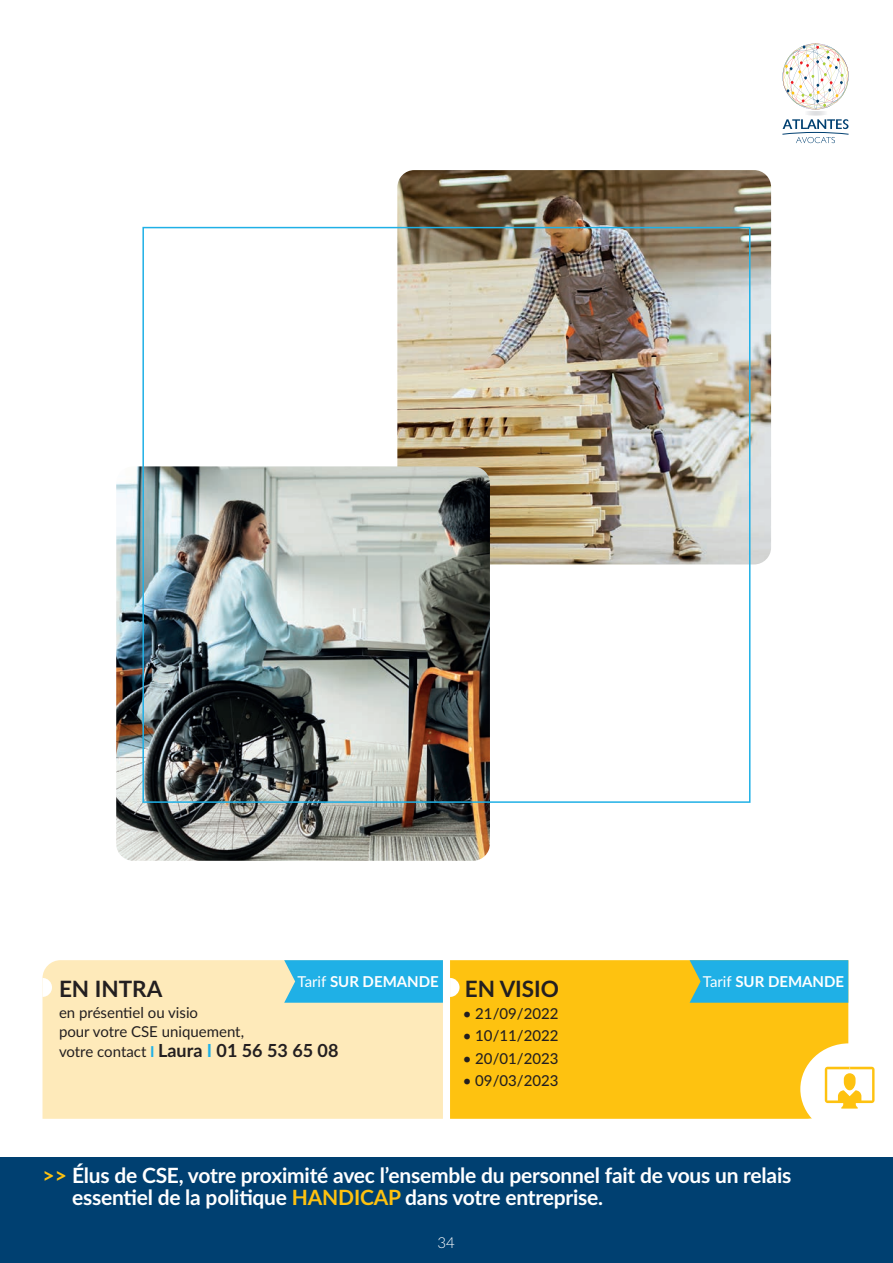
<style>
.page{position:relative;width:893px;height:1263px;background:#fff}
.page>*{position:absolute;margin:0;border:0;box-sizing:border-box;transform-origin:0 0}
.t1{font:700 22.5px "Lato";color:#231f20}
.t2{font:700 21px/22.5px "Lato";letter-spacing:-.01em;color:#fff}
.t3{font:700 18px "Lato";color:#231f20}
.t4{font:500 15px "Lato";color:#231f20}
.t5{font:15px/19.5px "Lato";color:#231f20}
.t6{font:700 15px "Lato";color:#fff}
.t7{font:300 15px "Lato";color:#fff}
.s1{font-weight:400}
.s2{font-weight:400;font-size:15px}
.s3{font-size:15px;color:#1fb0e6}
.s4{color:#1fb0e6}
.s5{color:#fec210}
</style>
<div class="page">
<div style="left:0;top:1157px;width:893px;height:106px;background:#004071"></div>
<svg style="left:782px;top:43px;width:67px;height:100px"></svg>
<div style="left:450px;top:960px;width:398px;height:159px;background:#fec210"></div>
<svg style="left:450px;top:978px;width:10px;height:19px"></svg>
<svg style="left:800px;top:1043px;width:75px;height:76px"></svg>
<img style="left:397px;top:170px;width:374px;height:394px">
<img style="left:116px;top:466px;width:374px;height:395px">
<div style="left:142px;top:227px;width:608px;height:576px;border:2px solid #1fb0e6"></div>
<div style="left:43px;top:960px;width:400px;height:159px;background:#feeaba"></div>
<svg style="left:43px;top:978px;width:9px;height:19px"></svg>
<svg style="left:284px;top:960px;width:159px;height:43px;background:#29b2e3"></svg>
<svg style="left:690px;top:960px;width:158px;height:43px;background:#28b0dd"></svg>
<p class="t6" style="left:297px;top:971px;width:143px"><span class="s1">Tarif</span> SUR DEMANDE</p>
<p class="t6" style="left:703px;top:971px;width:143px"><span class="s1">Tarif</span> SUR DEMANDE</p>
<p class="t1" style="left:465px;top:972px;width:96px">EN VISIO</p>
<p class="t4" style="left:463px;top:1003px;width:97px">• 21/09/2022</p>
<p class="t4" style="left:463px;top:1025px;width:97px">• 10/11/2022</p>
<p class="t4" style="left:463px;top:1047px;width:97px">• 20/01/2023</p>
<p class="t4" style="left:463px;top:1070px;width:97px">• 09/03/2023</p>
<p class="t1" style="left:59px;top:972px;width:105px">EN INTRA</p>
<p class="t5" style="left:59px;top:1002px;width:187px">en présentiel ou visio<br>pour votre CSE uniquement,</p>
<p class="t3" style="left:59px;top:1037px;width:281px"><span class="s2">votre contact</span> <span class="s3">I</span> Laura <span class="s4">I</span> 01 56 53 65 08</p>
<p class="t2" style="left:72px;top:1163px;width:721px;text-indent:-29px"><span class="s5">&gt;&gt;</span> Élus de CSE, votre proximité avec l’ensemble du personnel fait de vous un relais essentiel de la politique <span class="s5">HANDICAP</span> dans votre entreprise.</p>
<p class="t7" style="left:437px;top:1232px;width:19px">34</p>
</div>
